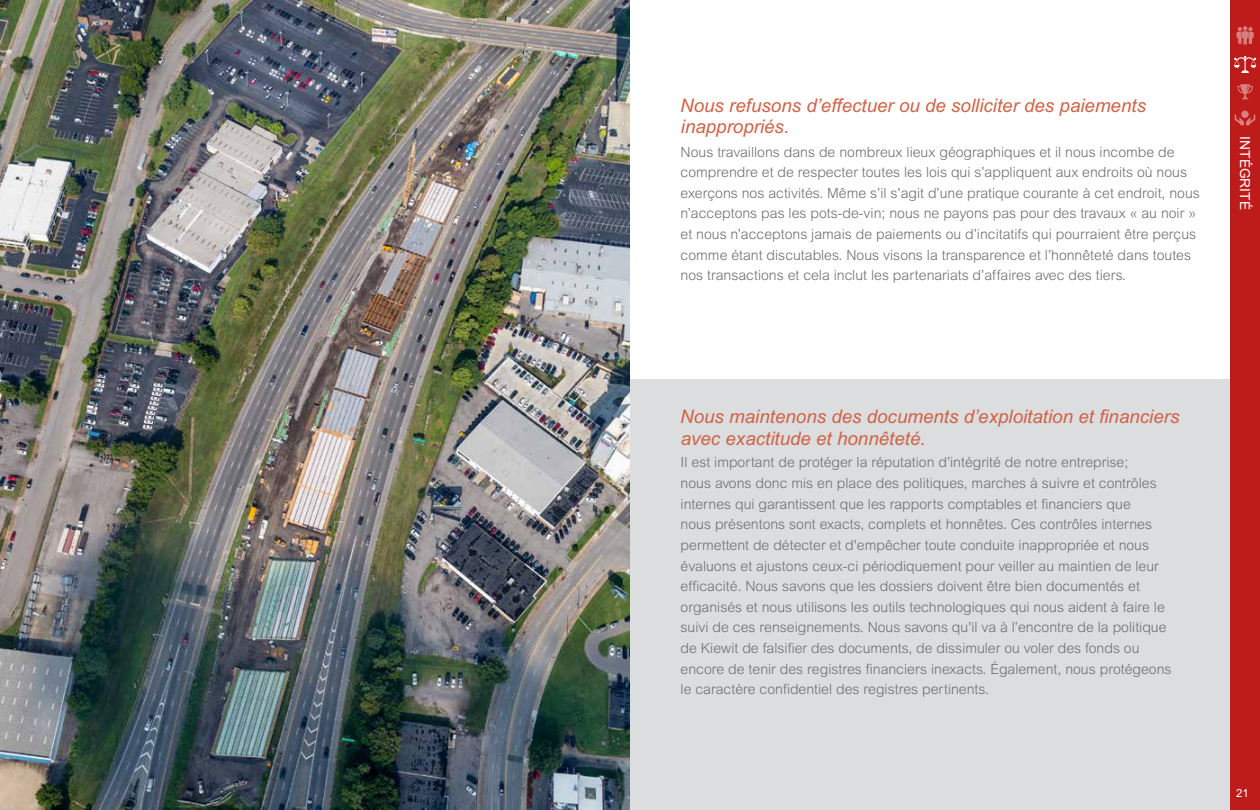
<style>
.page{position:relative;width:1260px;height:810px;background:#fff}
.page>*{position:absolute;margin:0;border:0;box-sizing:border-box;transform-origin:0 0}
.t1{font:italic 18.75px/21.2px "Arial MT Std";color:#cf6247}
.t2{font:300 14px/20.6px "Arial MT Std";color:#6d6e71}
.t3{font:13.75px "Arial MT Std";color:#fff}
.t4{font:11.25px "Arial MT Std";color:#fff}
</style>
<div class="page">
<div style="left:1230px;top:0;width:30px;height:810px;background:#bd1c1a"></div>
<svg style="left:1234px;top:56px;width:22px;height:17px"></svg>
<svg style="left:1235px;top:114px;width:20px;height:11px"></svg>
<svg style="left:1241px;top:111px;width:8px;height:7px"></svg>
<svg style="left:1237px;top:84px;width:16px;height:15px"></svg>
<svg style="left:1236px;top:26px;width:18px;height:19px"></svg>
<div style="left:630px;top:380px;width:600px;height:430px;background:#dcddde"></div>
<img style="left:0;top:0;width:630px;height:810px">
<h1 class="t1" style="left:680px;top:95px;width:467px">Nous refusons d’effectuer ou de solliciter des paiements inappropriés.</h1>
<p class="t2" style="left:681px;top:141px;width:521px">Nous travaillons dans de nombreux lieux géographiques et il nous incombe de comprendre et de respecter toutes les lois qui s’appliquent aux endroits où nous exerçons nos activités. Même s’il s’agit d’une pratique courante à cet endroit, nous n’acceptons pas les pots-de-vin; nous ne payons pas pour des travaux « au noir » et nous n’acceptons jamais de paiements ou d’incitatifs qui pourraient être perçus comme étant discutables. Nous visons la transparence et l’honnêteté dans toutes nos transactions et cela inclut les partenariats d’affaires avec des tiers.</p>
<p class="t3" style="left:1253px;top:136px;width:75px;rotate:90deg">INTÉGRITÉ</p>
<h1 class="t1" style="left:680px;top:406px;width:501px">Nous maintenons des documents d’exploitation et financiers avec exactitude et honnêteté.</h1>
<p class="t2" style="left:681px;top:452px;width:493px">Il est important de protéger la réputation d’intégrité de notre entreprise;<br>nous avons donc mis en place des politiques, marches à suivre et contrôles internes qui garantissent que les rapports comptables et financiers que<br>nous présentons sont exacts, complets et honnêtes. Ces contrôles internes permettent de détecter et d'empêcher toute conduite inappropriée et nous évaluons et ajustons ceux-ci périodiquement pour veiller au maintien de leur efficacité. Nous savons que les dossiers doivent être bien documentés et organisés et nous utilisons les outils technologiques qui nous aident à faire le suivi de ces renseignements. Nous savons qu'il va à l’encontre de la politique de Kiewit de falsifier des documents, de dissimuler ou voler des fonds ou encore de tenir des registres financiers inexacts. Également, nous protégeons le caractère confidentiel des registres pertinents.</p>
<p class="t4" style="left:1236px;top:786px;width:14px">21</p>
</div>
